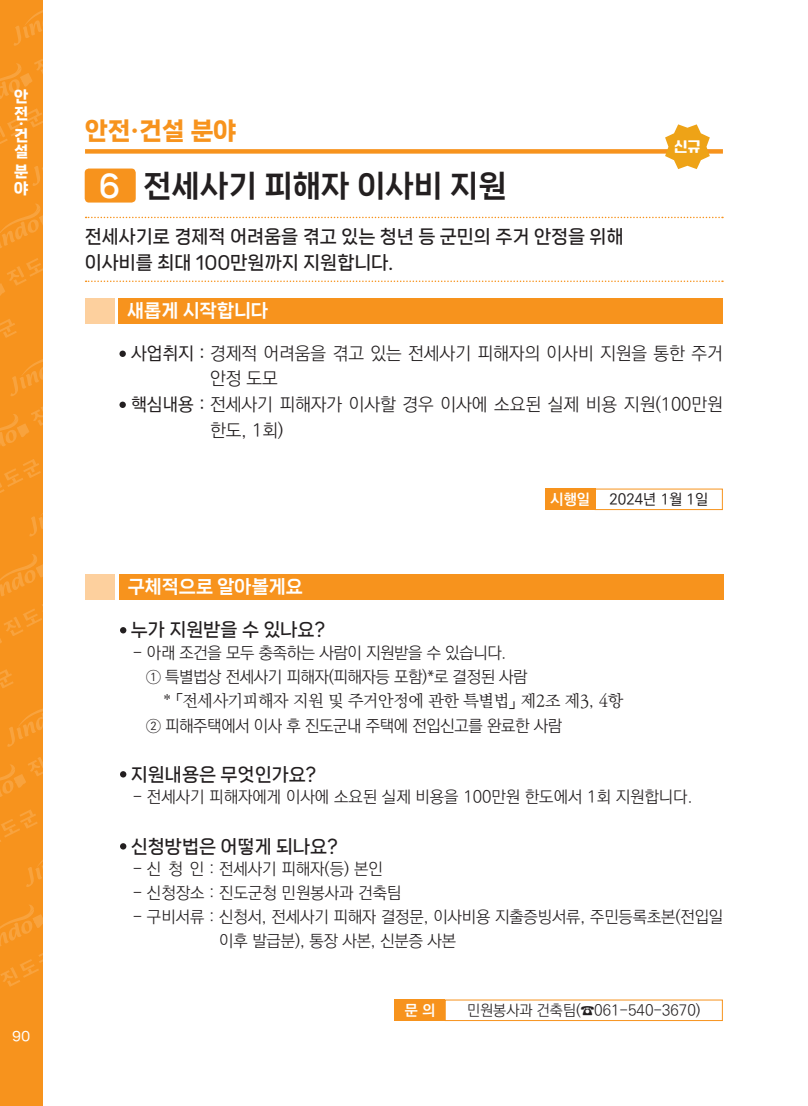
<style>
.page{position:relative;width:808px;height:1106px;background:#fff}
.page>*{position:absolute;margin:0;border:0;box-sizing:border-box;transform-origin:0 0}
.t1{font:30px "Nanum Square Neo d Eb";color:#231f20}
.t2{font:30px "Nanum Square Neo d Eb";color:#fff}
.t3{font:24px "Nanum Square Neo e Hv";color:#f7931d}
.t4{font:18px "Nanum Square Neo c Bd";color:#231f20}
.t5{font:18px/25.5px "Ko Pub World Dotum PL";color:#231f20}
.t6{font:18px "Nanum Square Neo d Eb";color:#fff}
.t7{font:16.5px/24px "Ko Pub World Dotum PL";letter-spacing:-.01em;color:#231f20}
.t8{font:16.5px "Ko Pub World Batang PL";letter-spacing:-.02em;color:#231f20}
.t9{font:15px "Ko Pub World Dotum PL";color:#231f20}
.t10{font:15px "Ko Pub World Dotum PM";color:#231f20}
.t11{font:15px/16.5px "Nanum Square Neo e Hv";color:#fff}
.t12{font:15px "Ko Pub World Dotum PB";color:#fff}
.t13{font:15px "OTMBC 1961 Gulim M";color:#fff}
.t14{font:12.75px "Nanum Square Neo c Bd";color:#fff}
.s1{font-family:"Ko Pub World Dotum PM"}
</style>
<div class="page">
<div style="left:85px;top:149px;width:638px;height:5px;background:#f7931d"></div>
<div style="left:0;top:0;width:43px;height:1106px;background:#f7931d"></div>
<svg style="left:14px;top:10px;width:29px;height:36px"></svg>
<svg style="left:0;top:59px;width:43px;height:40px"></svg>
<svg style="left:0;top:108px;width:43px;height:36px"></svg>
<svg style="left:33px;top:166px;width:10px;height:20px"></svg>
<svg style="left:0;top:203px;width:43px;height:45px"></svg>
<svg style="left:0;top:258px;width:43px;height:38px"></svg>
<svg style="left:0;top:319px;width:17px;height:19px"></svg>
<svg style="left:10px;top:359px;width:33px;height:37px"></svg>
<svg style="left:0;top:406px;width:43px;height:41px"></svg>
<svg style="left:0;top:459px;width:43px;height:78px"></svg>
<svg style="left:0;top:554px;width:43px;height:89px"></svg>
<svg style="left:0;top:669px;width:14px;height:19px"></svg>
<svg style="left:7px;top:708px;width:36px;height:39px"></svg>
<svg style="left:0;top:757px;width:43px;height:40px"></svg>
<svg style="left:0;top:809px;width:43px;height:78px"></svg>
<svg style="left:0;top:905px;width:43px;height:81px"></svg>
<div style="left:85px;top:168px;width:51px;height:34px;background:#f7931d;border-radius:4px"></div>
<svg style="left:86px;top:217px;width:637px;height:1px"></svg>
<svg style="left:86px;top:280px;width:637px;height:2px"></svg>
<div style="left:119px;top:298px;width:604px;height:25px;background:#f7931d"></div>
<div style="left:85px;top:298px;width:29px;height:25px;background:#fdd09e"></div>
<div style="left:119px;top:574px;width:604px;height:26px;background:#f7931d"></div>
<div style="left:85px;top:574px;width:30px;height:26px;background:#fdd09e"></div>
<div style="left:395px;top:999px;width:50px;height:21px;background:#f7931d"></div>
<div style="left:545px;top:488px;width:50px;height:22px;background:#f7931d"></div>
<div style="left:595px;top:488px;width:128px;height:22px;border:1px solid #f7931d"></div>
<svg style="left:120px;top:627px;width:6px;height:6px"></svg>
<svg style="left:120px;top:771px;width:6px;height:6px"></svg>
<svg style="left:120px;top:843px;width:6px;height:6px"></svg>
<div style="left:119px;top:350px;width:7px;height:7px;background:#231f20;border-radius:50%"></div>
<div style="left:119px;top:401px;width:7px;height:7px;background:#231f20;border-radius:50%"></div>
<svg style="left:665px;top:124px;width:45px;height:45px"></svg>
<p class="t11" style="left:14px;top:89px;width:15px">안 전</p>
<p class="t11" style="left:29px;top:121px;width:7px;rotate:90deg">·</p>
<p class="t11" style="left:14px;top:127px;width:15px">건 설</p>
<p class="t11" style="left:14px;top:164px;width:15px">분 야</p>
<p class="t14" style="left:12px;top:1029px;width:20px">90</p>
<h2 class="t3" style="left:85px;top:118px;width:153px">안전·건설 분야</h2>
<p class="t2" style="left:99px;top:169px;width:23px">6</p>
<p class="t1" style="left:143px;top:169px;width:365px">전세사기 피해자 이사비 지원</p>
<p class="t4" style="left:85px;top:227px;width:540px">전세사기로 경제적 어려움을 겪고 있는 청년 등 군민의 주거 안정을 위해</p>
<p class="t4" style="left:85px;top:252px;width:310px">이사비를 최대 100만원까지 지원합니다.</p>
<p class="t6" style="left:127px;top:301px;width:142px">새롭게 시작합니다</p>
<p class="t13" style="left:674px;top:139px;width:28px">신규</p>
<p class="t5" style="left:210px;top:341px;width:514px;text-indent:-79px"><span class="s1">사업취지 :</span> 경제적 어려움을 겪고 있는 전세사기 피해자의 이사비 지원을 통한 주거 안정 도모</p>
<p class="t5" style="left:210px;top:392px;width:514px;text-indent:-79px"><span class="s1">핵심내용 :</span> 전세사기 피해자가 이사할 경우 이사에 소요된 실제 비용 지원(100만원 한도, 1회)</p>
<p class="t6" style="left:128px;top:577px;width:177px">구체적으로 알아볼게요</p>
<p class="t12" style="left:551px;top:488px;width:41px">시행일</p>
<p class="t10" style="left:609px;top:488px;width:100px">2024년 1월 1일</p>
<p class="t4" style="left:131px;top:620px;width:196px">누가 지원받을 수 있나요?</p>
<p class="t7" style="left:133px;top:641px;width:375px">- 아래 조건을 모두 충족하는 사람이 지원받을 수 있습니다.</p>
<p class="t7" style="left:146px;top:665px;width:383px">① 특별법상 전세사기 피해자(피해자등 포함)*로 결정된 사람</p>
<p class="t8" style="left:164px;top:689px;width:461px">* 「전세사기피해자 지원 및 주거안정에 관한 특별법」 제2조 제3, 4항</p>
<p class="t7" style="left:146px;top:714px;width:417px">② 피해주택에서 이사 후 진도군내 주택에 전입신고를 완료한 사람</p>
<p class="t4" style="left:131px;top:764px;width:187px">지원내용은 무엇인가요?</p>
<p class="t7" style="left:133px;top:785px;width:561px">- 전세사기 피해자에게 이사에 소요된 실제 비용을 100만원 한도에서 1회 지원합니다.</p>
<p class="t4" style="left:131px;top:836px;width:208px">신청방법은 어떻게 되나요?</p>
<p class="t7" style="left:133px;top:857px;width:252px">- 신 청 인 : 전세사기 피해자(등) 본인</p>
<p class="t7" style="left:133px;top:881px;width:270px">- 신청장소 : 진도군청 민원봉사과 건축팀</p>
<p class="t7" style="left:219px;top:905px;width:505px;text-indent:-87px">- 구비서류 : 신청서, 전세사기 피해자 결정문, 이사비용 지출증빙서류, 주민등록초본(전입일 이후 발급분), 통장 사본, 신분증 사본</p>
<p class="t12" style="left:405px;top:999px;width:32px">문 의</p>
<p class="t9" style="left:467px;top:999px;width:235px">민원봉사과 건축팀(☎061-540-3670)</p>
</div>
